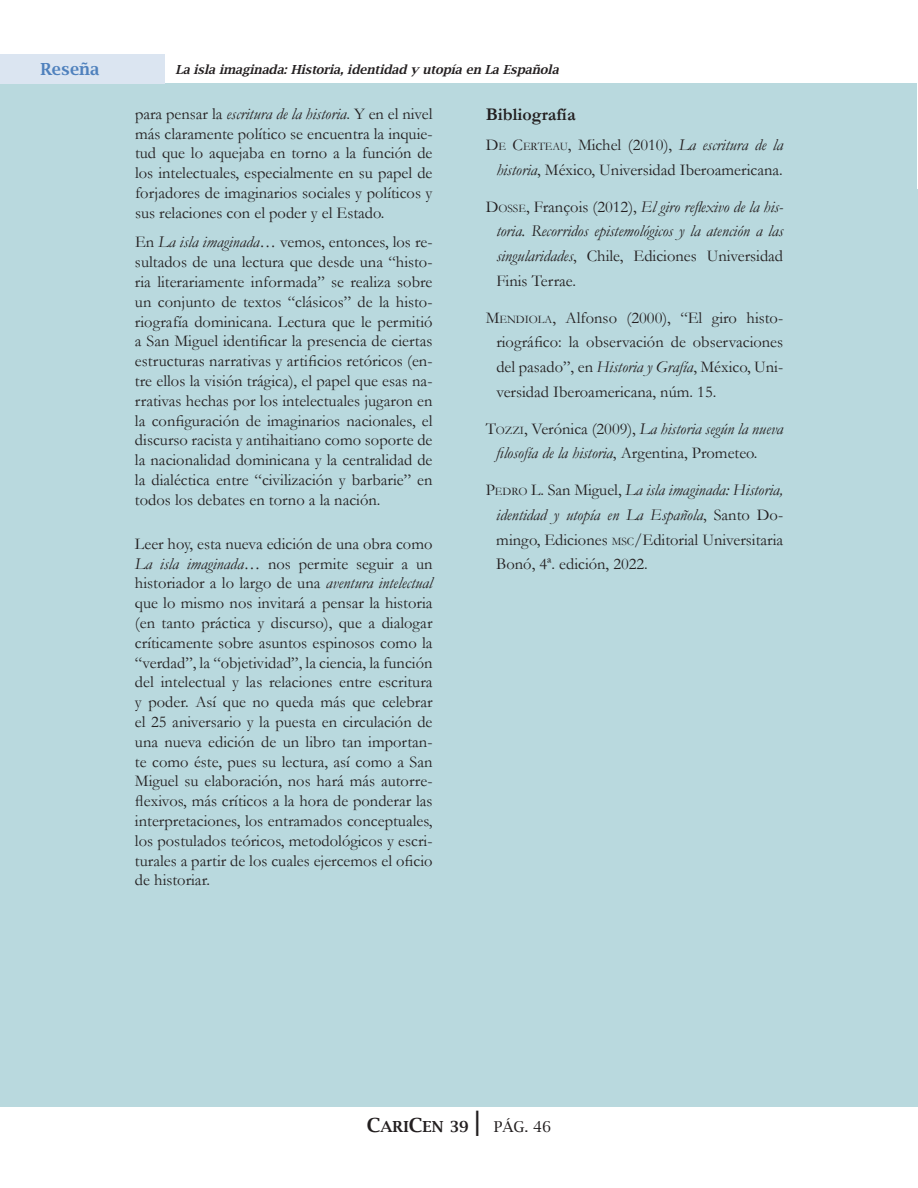
<style>
.page{position:relative;width:918px;height:1188px;background:#fff}
.page>*{position:absolute;margin:0;border:0;box-sizing:border-box;transform-origin:0 0}
.t1{font:700 18px "Garamond";color:#231f20}
.t2{font:600 18px "Lucida Bright EF";color:#4f81bd}
.t3{font:16.5px/19.8px "Garamond";color:#231f20;text-align:justify}
.t4{font:italic 16.5px/24.8px "Garamond";color:#231f20;text-align:justify}
.t5{font:600 16.5px "Lucida Bright EF";color:#231f20}
.t6{font:italic 600 13.5px "Lucida Bright EF";color:#231f20}
.s1{font-style:italic}
.s2{font-style:inherit}
.s3{font-size:11.55px}
.s4{font-style:normal}
.s5{font-style:normal;font-size:11.55px}
.s6{font-size:21px}
.s7{font-size:30px}
.s8{font-family:"Lucida Bright";font-weight:400;font-size:15px}
</style>
<div class="page">
<div style="left:0;top:84px;width:918px;height:1023px;background:#b9d9de"></div>
<div style="left:0;top:54px;width:165px;height:30px;background:#dbe5f1"></div>
<hr style="left:917px;top:81px;width:1px;height:108px;background:#fff">
<p class="t2" style="left:40px;top:60px;width:60px">Reseña</p>
<p class="t6" style="left:176px;top:62px;width:388px">La isla imaginada:Historia,identidad y utopía en La Española</p>
<p class="t3" style="left:135px;top:103px;width:299px">para pensar la <span class="s1">escritura de la historia</span>. Y en el nivel más claramente político se encuentra la inquie&shy;tud que lo aquejaba en torno a la función de los intelectuales, especialmente en su papel de forjadores de imaginarios sociales y políticos y sus relaciones con el poder y el Estado.</p>
<p class="t3" style="left:135px;top:232px;width:299px">En <span class="s1">La isla imaginada…</span> vemos, entonces, los re&shy;sultados de una lectura que desde una “histo&shy;ria literariamente informada” se realiza sobre un conjunto de textos “clásicos” de la histo&shy;riografía dominicana. Lectura que le permitió a San Miguel identificar la presencia de ciertas estructuras narrativas y artificios retóricos (en&shy;tre ellos la visión trágica), el papel que esas na&shy;rrativas hechas por los intelectuales jugaron en la configuración de imaginarios nacionales, el discurso racista y antihaitiano como soporte de la nacionalidad dominicana y la centralidad de la dialéctica entre “civilización y barbarie” en todos los debates en torno a la nación.</p>
<p class="t3" style="left:135px;top:533px;width:299px">Leer hoy, esta nueva edición de una obra como <span class="s1">La isla imaginada…</span> nos permite seguir a un historiador a lo largo de una <span class="s1">aventura intelectual </span>que lo mismo nos invitará a pensar la historia (en tanto práctica y discurso), que a dialogar críticamente sobre asuntos espinosos como la “verdad”, la “objetividad”, la ciencia, la función del intelectual y las relaciones entre escritura y poder. Así que no queda más que celebrar el 25 aniversario y la puesta en circulación de una nueva edición de un libro tan importan&shy;te como éste, pues su lectura, así como a San Miguel su elaboración, nos hará más autorre&shy;flexivos, más críticos a la hora de ponderar las interpretaciones, los entramados conceptuales, los postulados teóricos, metodológicos y escri&shy;turales a partir de los cuales ejercemos el oficio de historiar.</p>
<p class="t1" style="left:486px;top:102px;width:91px">Bibliografía</p>
<p class="t3" style="left:486px;top:132px;width:299px;line-height:24.8px;text-align:right"><span class="s2">D</span><span class="s3">E</span> <span class="s2">C</span><span class="s3">ERTEAU</span>, Michel (2010), <span class="s1">La escritura de la historia</span>, México, Universidad Iberoamericana.</p>
<p class="t4" style="left:496px;top:194px;width:289px;text-indent:-11px"><span class="s4">D</span><span class="s5">OSSE</span><span class="s4">, François (2012),</span> El giro reflexivo de la his&shy;toria. Recorridos epistemológicos y la atención a las singularidades<span class="s4">, Chile, Ediciones Universidad Finis Terrae.</span></p>
<p class="t3" style="left:496px;top:305px;width:288px;line-height:24.8px;text-indent:-11px"><span class="s2">M</span><span class="s3">ENDIOLA</span>, Alfonso (2000), “El giro histo&shy;riográfico: la observación de observaciones del pasado”, en <span class="s1">Historia y Grafía</span>, México, Uni&shy;versidad Iberoamericana, núm. 15.</p>
<p class="t4" style="left:496px;top:416px;width:288px;text-indent:-11px"><span class="s4">T</span><span class="s5">OZZI</span><span class="s4">, Verónica (2009),</span> La historia según la nueva filosofía de la historia<span class="s4">, Argentina, Prometeo.</span></p>
<p class="t3" style="left:496px;top:477px;width:288px;line-height:24.8px;text-indent:-11px"><span class="s2">P</span><span class="s3">EDRO</span> L. San Miguel, <span class="s1">La isla imaginada: Historia, identidad y utopía en La Española</span>, Santo Do&shy;mingo, Ediciones <span class="s3">MSC</span>/Editorial Universitaria Bonó, 4ª. edición, 2022.</p>
<p class="t5" style="left:367px;top:1118px;width:186px"><span class="s6">C</span>ARI<span class="s6">C</span>EN 39 <span class="s7">|</span> <span class="s8">PÁG. 46</span></p>
</div>
